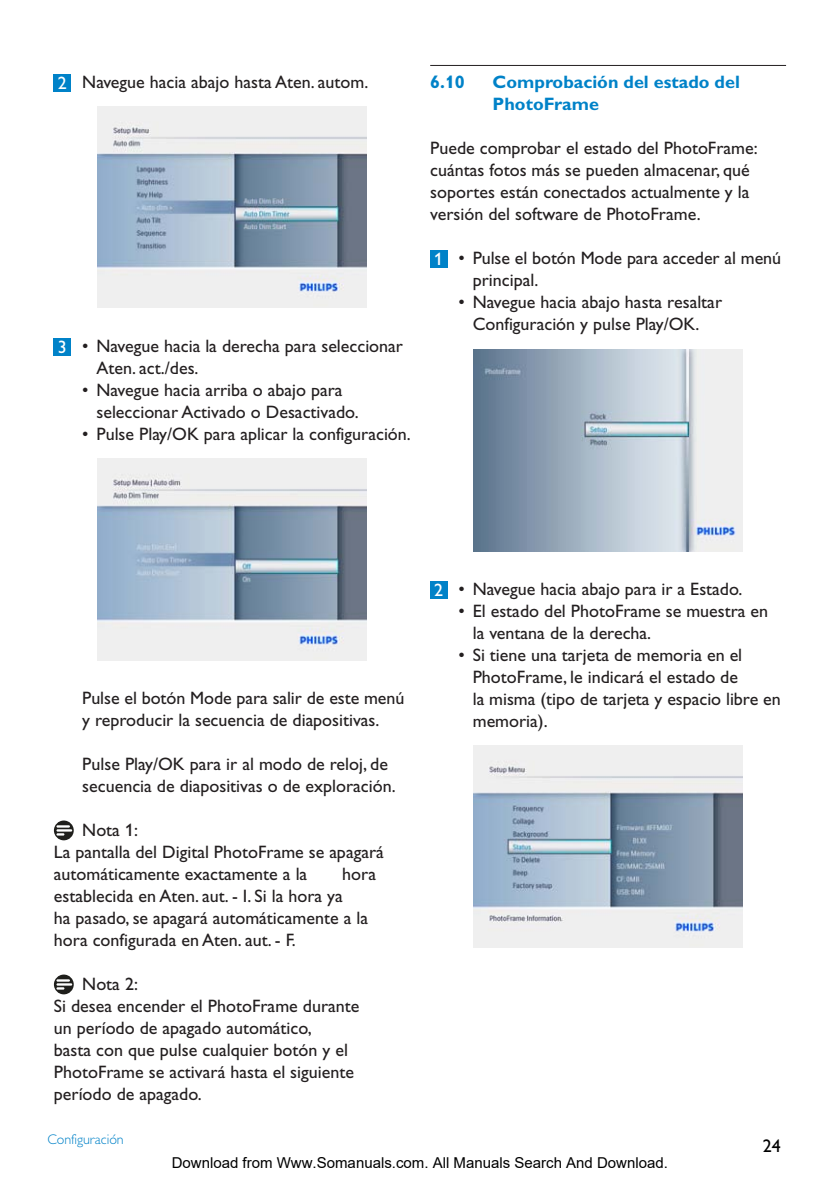
<style>
.page{position:relative;width:840px;height:1191px;background:#fff}
.page>*{position:absolute;margin:0;border:0;box-sizing:border-box;transform-origin:0 0}
.t04_Body_text{font:18px/22px "Gill Alt One";color:#231f20}
.t06_Caution{font:18px/22px "Gill Alt One";color:#231f20}
.t02_Chapter_heading{font:700 18px/22px "Gill Alt One";color:#0082c8}
.t1{font:18px "Gill Alt One";color:#fff}
.t2{font:18px "Gill Sans";color:#000}
.t3{font:15px "Arial";color:#000}
.t31_Chapter_indicati{font:300 14px "Gill Alt One";color:#0082c8}
</style>
<div class="page">
<div style="left:54px;top:74px;width:17px;height:18px;background:#0082c8"></div>
<img style="left:97px;top:106px;width:269px;height:202px">
<div style="left:54px;top:338px;width:17px;height:17px;background:#0082c8"></div>
<img style="left:97px;top:458px;width:269px;height:202px">
<svg style="left:54px;top:820px;width:20px;height:20px"></svg>
<svg style="left:56px;top:825px;width:16px;height:10px"></svg>
<svg style="left:54px;top:974px;width:20px;height:20px"></svg>
<svg style="left:56px;top:979px;width:16px;height:10px"></svg>
<hr style="left:430px;top:65px;width:355px;height:1px;background:#231f20">
<div style="left:430px;top:250px;width:17px;height:17px;background:#0082c8"></div>
<img style="left:473px;top:349px;width:269px;height:202px">
<div style="left:430px;top:582px;width:17px;height:17px;background:#0082c8"></div>
<img style="left:473px;top:745px;width:269px;height:202px">
<p class="t1" style="left:58px;top:73px;width:10px">2</p>
<p class="t04_Body_text" style="left:82px;top:71px;width:287px">Navegue hacia abajo hasta Aten. autom.</p>
<p class="t1" style="left:58px;top:337px;width:10px">3</p>
<p class="t04_Body_text" style="left:96px;top:335px;width:308px;text-indent:-14px">• Navegue hacia la derecha para seleccionar<br>Aten. act./des.</p>
<p class="t04_Body_text" style="left:96px;top:379px;width:263px;text-indent:-14px">• Navegue hacia arriba o abajo para seleccionar Activado o Desactivado.</p>
<p class="t04_Body_text" style="left:82px;top:423px;width:330px">• Pulse Play/OK para aplicar la configuración.</p>
<p class="t02_Chapter_heading" style="left:430px;top:70px;width:36px">6.10</p>
<p class="t02_Chapter_heading" style="left:492px;top:70px;width:249px">Comprobación del estado del<br>PhotoFrame</p>
<p class="t04_Body_text" style="left:430px;top:137px;width:329px">Puede comprobar el estado del PhotoFrame: cuántas fotos más se pueden almacenar, qué soportes están conectados actualmente y la versión del software de PhotoFrame.</p>
<p class="t1" style="left:434px;top:248px;width:10px">1</p>
<p class="t04_Body_text" style="left:472px;top:247px;width:310px;text-indent:-14px">• Pulse el botón Mode para acceder al menú principal.</p>
<p class="t04_Body_text" style="left:458px;top:291px;width:265px;text-align:center">• Navegue hacia abajo hasta resaltar<br>Configuración y pulse Play/OK.</p>
<p class="t04_Body_text" style="left:82px;top:687px;width:323px">Pulse el botón Mode para salir de este menú y reproducir la secuencia de diapositivas.</p>
<p class="t04_Body_text" style="left:82px;top:753px;width:315px">Pulse Play/OK para ir al modo de reloj, de secuencia de diapositivas o de exploración.</p>
<p class="t06_Caution" style="left:82px;top:819px;width:57px">Nota 1:</p>
<p class="t06_Caution" style="left:54px;top:841px;width:331px">La pantalla del Digital PhotoFrame se apagará automáticamente exactamente a la</p>
<p class="t06_Caution" style="left:54px;top:863px;width:323px;text-indent:288px">hora establecida en Aten. aut. - I. Si la hora ya</p>
<p class="t06_Caution" style="left:54px;top:907px;width:315px">ha pasado, se apagará automáticamente a la hora configurada en Aten. aut. - F.</p>
<p class="t06_Caution" style="left:82px;top:973px;width:57px">Nota 2:</p>
<p class="t06_Caution" style="left:54px;top:995px;width:307px">Si desea encender el PhotoFrame durante</p>
<p class="t06_Caution" style="left:54px;top:1017px;width:301px">un período de apagado automático,<br>basta con que pulse cualquier botón y el PhotoFrame se activará hasta el siguiente período de apagado.</p>
<p class="t1" style="left:434px;top:580px;width:10px">2</p>
<p class="t04_Body_text" style="left:458px;top:578px;width:285px">• Navegue hacia abajo para ir a Estado.</p>
<p class="t04_Body_text" style="left:458px;top:600px;width:311px">• El estado del PhotoFrame se muestra en</p>
<p class="t04_Body_text" style="left:472px;top:622px;width:180px">la ventana de la derecha.</p>
<p class="t04_Body_text" style="left:472px;top:644px;width:309px;text-indent:-14px">• Si tiene una tarjeta de memoria en el<br>PhotoFrame, le indicará el estado de<br>la misma (tipo de tarjeta y espacio libre en memoria).</p>
<p class="t31_Chapter_indicati" style="left:47px;top:1131px;width:78px">Configuración</p>
<p class="t2" style="left:762px;top:1135px;width:19px">24</p>
<p class="t3" style="left:172px;top:1154px;width:497px">Download from Www.Somanuals.com. All Manuals Search And Download.</p>
</div>
